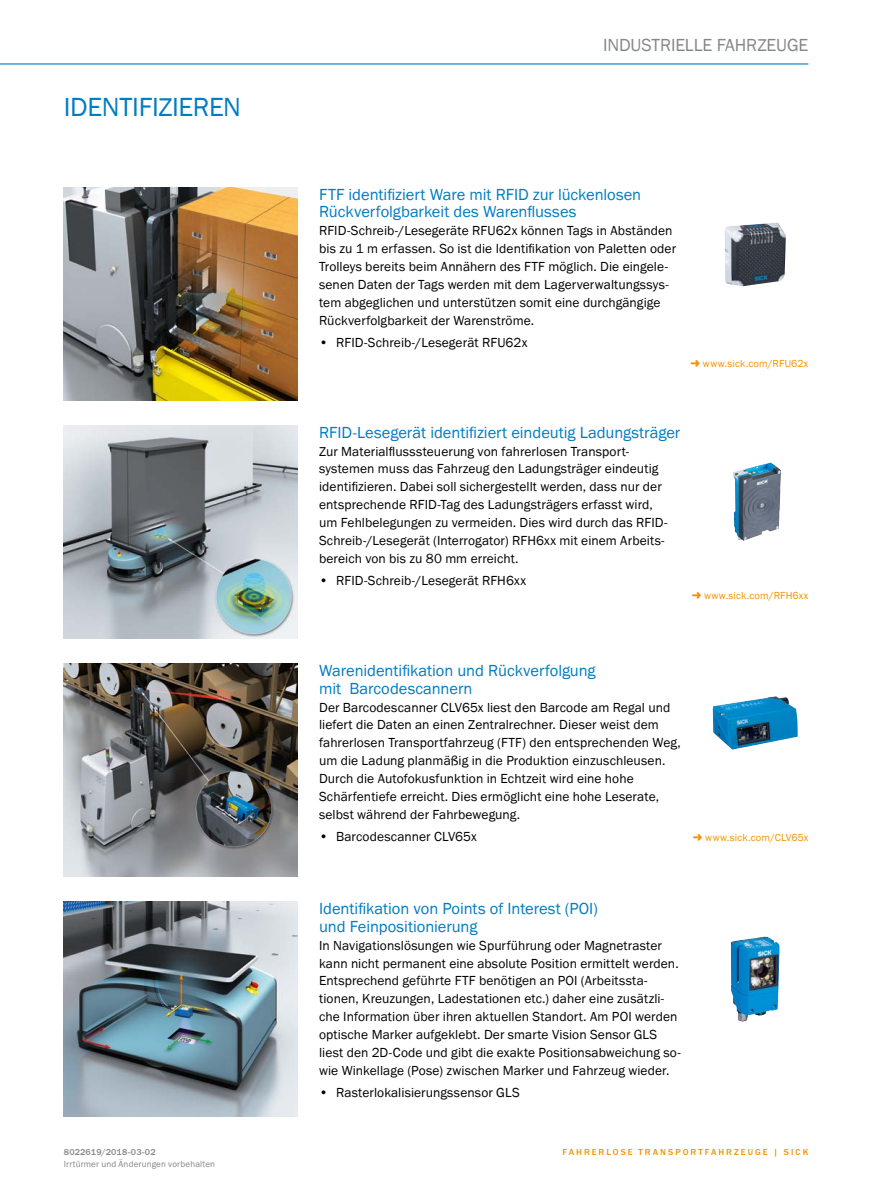
<style>
.page{position:relative;width:885px;height:1188px;background:#fff}
.page>*{position:absolute;margin:0;border:0;box-sizing:border-box;transform-origin:0 0}
.t1{font:27px "SICK Franklin";letter-spacing:-.015em;color:#007cc2}
.t2{font:18px "SICK Franklin";letter-spacing:-.01em;color:#878787}
.t3{font:16.5px/17.9px "SICK Franklin";letter-spacing:-.005em;color:#007cc2}
.t4{font:13.5px/17.9px "SICK Franklin";letter-spacing:.005em;color:#000}
.t5{font:10.5px "SICK Franklin";letter-spacing:.015em;color:#f39200}
.t6{font:500 9px "SICK Franklin";letter-spacing:.225em;color:#f39200}
.t7{font:9px "SICK Franklin";letter-spacing:.02em;color:#878787}
.t8{font:500 9px "SICK Franklin";letter-spacing:.02em;color:#878787}
</style>
<div class="page">
<img style="left:64px;top:426px;width:234px;height:212px">
<img style="left:64px;top:664px;width:234px;height:212px">
<img style="left:64px;top:902px;width:234px;height:215px">
<img style="left:64px;top:188px;width:234px;height:212px">
<img style="left:733px;top:463px;width:48px;height:78px">
<img style="left:712px;top:696px;width:85px;height:54px">
<img style="left:730px;top:937px;width:49px;height:84px">
<img style="left:725px;top:223px;width:60px;height:63px">
<hr style="left:0;top:63px;width:808px;height:2px;background:#007cc2">
<h1 class="t1" style="left:64px;top:90px;width:179px">IDENTIFIZIEREN</h1>
<h2 class="t2" style="left:603px;top:34px;width:207px">INDUSTRIELLE FAHRZEUGE</h2>
<p class="t3" style="left:319px;top:185px;width:323px">FTF identifiziert Ware mit RFID zur lückenlosen<br>Rückverfolgbarkeit des Warenflusses</p>
<p class="t4" style="left:319px;top:222px;width:358px">RFID-Schreib-/Lesegeräte RFU62x können Tags in Abständen bis zu 1 m erfassen. So ist die Identifikation von Paletten oder Trolleys bereits beim Annähern des FTF möglich. Die eingele&shy;senen Daten der Tags werden mit dem Lagerverwaltungssys&shy;tem abgeglichen und unterstützen somit eine durchgängige Rückverfolgbarkeit der Warenströme.</p>
<p class="t4" style="left:319px;top:334px;width:210px">• RFID-Schreib-/Lesegerät RFU62x</p>
<p class="t3" style="left:319px;top:423px;width:362px">RFID-Lesegerät identifiziert eindeutig Ladungsträger</p>
<p class="t4" style="left:319px;top:442px;width:350px">Zur Materialflusssteuerung von fahrerlosen Transport&shy;systemen muss das Fahrzeug den Ladungsträger eindeutig identifizieren. Dabei soll sichergestellt werden, dass nur der entsprechende RFID-Tag des Ladungsträgers erfasst wird, um Fehlbelegungen zu vermeiden. Dies wird durch das RFID-Schreib-/Lesegerät (Interrogator) RFH6xx mit einem Arbeits&shy;bereich von bis zu 80 mm erreicht.</p>
<p class="t4" style="left:319px;top:572px;width:208px">• RFID-Schreib-/Lesegerät RFH6xx</p>
<p class="t5" style="left:703px;top:357px;width:107px">www.sick.com/RFU62x</p>
<p class="t5" style="left:704px;top:589px;width:106px">www.sick.com/RFH6xx</p>
<p class="t3" style="left:319px;top:662px;width:278px">Warenidentifikation und Rückverfolgung mit Barcodescannern</p>
<p class="t4" style="left:319px;top:698px;width:363px">Der Barcodescanner CLV65x liest den Barcode am Regal und liefert die Daten an einen Zentralrechner. Dieser weist dem fahrerlosen Transportfahrzeug (FTF) den entsprechenden Weg, um die Ladung planmäßig in die Produktion einzuschleusen.<br>Durch die Autofokusfunktion in Echtzeit wird eine hohe Schärfentiefe erreicht. Dies ermöglicht eine hohe Leserate, selbst während der Fahrbewegung.</p>
<p class="t4" style="left:319px;top:828px;width:159px">• Barcodescanner CLV65x</p>
<p class="t3" style="left:319px;top:900px;width:280px">Identifikation von Points of Interest (POI) und Feinpositionierung</p>
<p class="t4" style="left:319px;top:936px;width:363px">In Navigationslösungen wie Spurführung oder Magnetraster kann nicht permanent eine absolute Position ermittelt werden.<br>Entsprechend geführte FTF benötigen an POI (Arbeitssta&shy;tionen, Kreuzungen, Ladestationen etc.) daher eine zusätzli&shy;che Information über ihren aktuellen Standort. Am POI werden optische Marker aufgeklebt. Der smarte Vision Sensor GLS liest den 2D-Code und gibt die exakte Positionsabweichung so&shy;wie Winkellage (Pose) zwischen Marker und Fahrzeug wieder.</p>
<p class="t4" style="left:319px;top:1084px;width:202px">• Rasterlokalisierungssensor GLS</p>
<p class="t5" style="left:705px;top:831px;width:105px">www.sick.com/CLV65x</p>
<p class="t8" style="left:64px;top:1146px;width:93px">8022619/2018-03-02</p>
<p class="t6" style="left:562px;top:1146px;width:247px">FAHRERLOSE TRANSPORTFAHRZEUGE | SICK</p>
<p class="t7" style="left:64px;top:1159px;width:153px">Irrtürmer und Änderungen vorbehalten</p>
</div>
